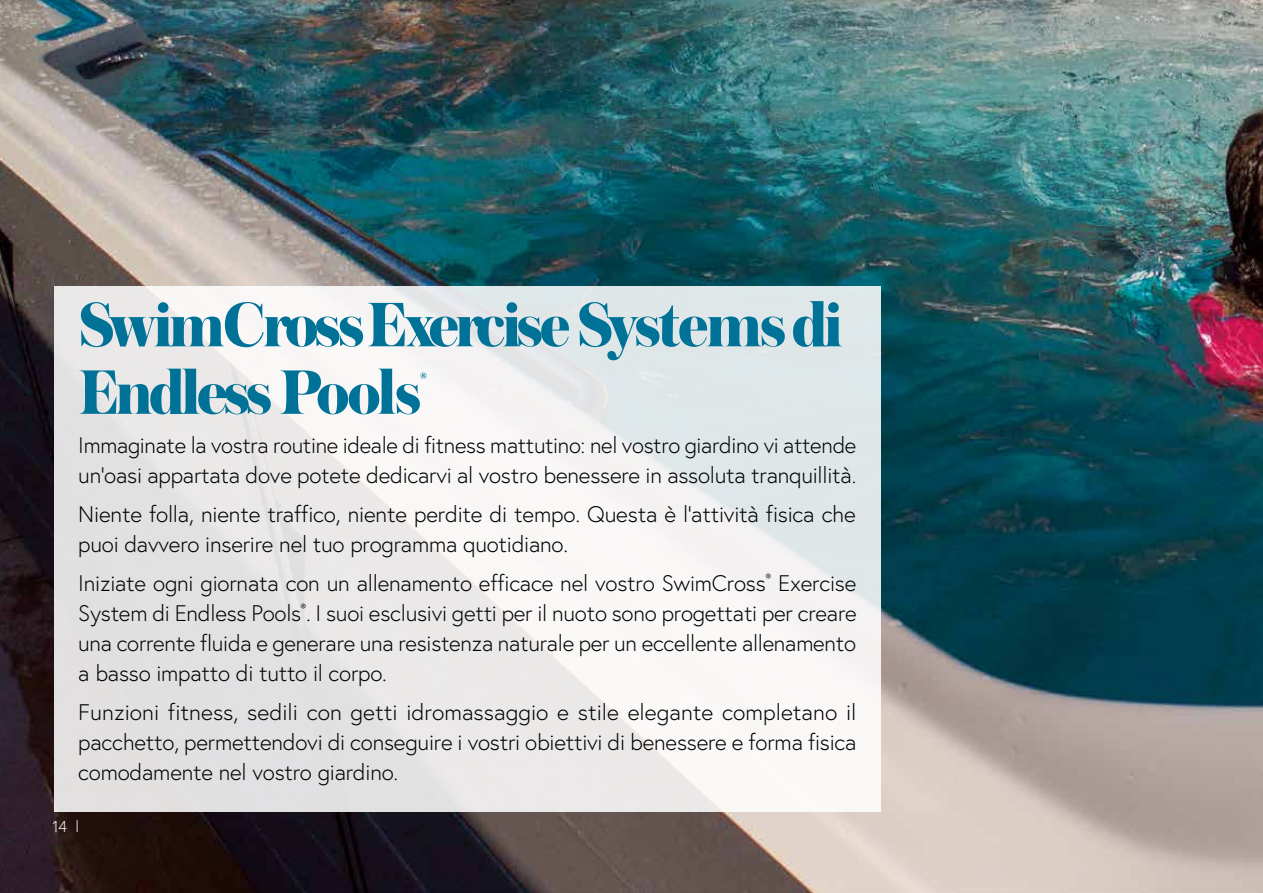
<style>
.page{position:relative;width:1263px;height:893px;background:#fff}
.page>*{position:absolute;margin:0;border:0;box-sizing:border-box;transform-origin:0 0}
.t1{font:800 66px/67.5px "Austin";letter-spacing:-.055em;color:#007297}
.t2{font:300 22.5px/30px "Europa";letter-spacing:-.01em;color:#000}
.t3{font:300 15.75px "Europa";color:#fff}
.t4{font:800 12.75px "Austin";color:#007297}
</style>
<div class="page">
<img style="left:0;top:0;width:1263px;height:893px">
<svg style="left:54px;top:286px;width:826px;height:526px"></svg>
<h1 class="t1" style="left:78px;top:289px;width:766px">SwimCross Exercise Systems di<br>Endless Pools</h1>
<p class="t4" style="left:420px;top:368px;width:8px">®</p>
<p class="t2" style="left:78px;top:430px;width:780px">Immaginate la vostra routine ideale di fitness mattutino: nel vostro giardino vi attende un’oasi appartata dove potete dedicarvi al vostro benessere in assoluta tranquillità.</p>
<p class="t2" style="left:78px;top:499px;width:779px">Niente folla, niente traffico, niente perdite di tempo. Questa è l’attività fisica che puoi davvero inserire nel tuo programma quotidiano.</p>
<p class="t2" style="left:78px;top:568px;width:780px;text-align:justify">Iniziate ogni giornata con un allenamento efficace nel vostro SwimCross<sup>®</sup> Exercise System di Endless Pools<sup>®</sup>. I suoi esclusivi getti per il nuoto sono progettati per creare una corrente fluida e generare una resistenza naturale per un eccellente allenamento a basso impatto di tutto il corpo.</p>
<p class="t2" style="left:78px;top:697px;width:780px;text-align:justify">Funzioni fitness, sedili con getti idromassaggio e stile elegante completano il pacchetto, permettendovi di conseguire i vostri obiettivi di benessere e forma fisica comodamente nel vostro giardino.</p>
<p class="t3" style="left:52px;top:817px;width:28px">14 l</p>
</div>
